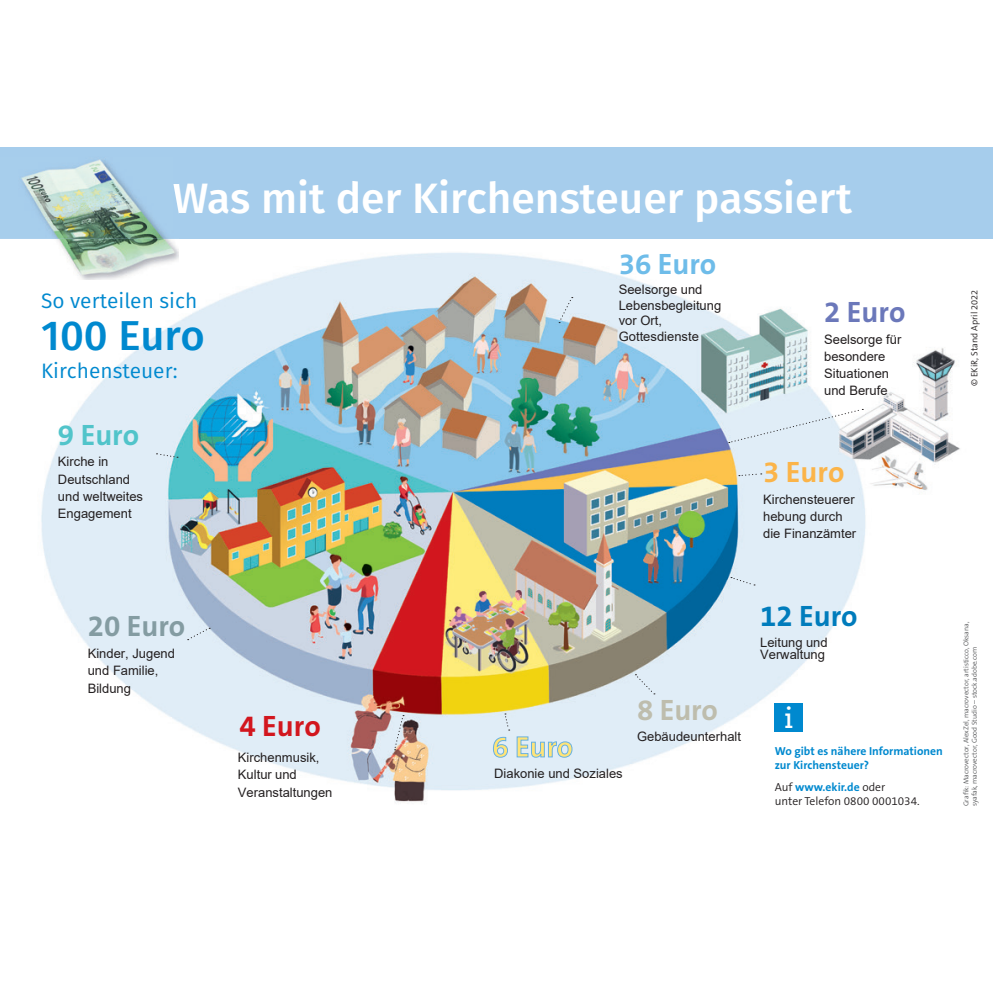
<style>
.page{position:relative;width:993px;height:993px;background:#fff}
.page>*{position:absolute;margin:0;border:0;box-sizing:border-box;transform-origin:0 0}
.t1{font:500 42.35px "Fira Sans";color:#fff}
.t2{font:500 41.65px "Fira Sans";color:#0089cf}
.t3{font:700 29.75px "The Sans OT7";color:#6ebce9}
.t4{font:700 29.75px "The Sans OT7";color:#007cbc}
.t5{font:700 29.75px "The Sans OT7";color:#849ca2}
.t6{font:700 29.75px "The Sans OT7";color:#6b78ba}
.t7{font:700 29.75px "The Sans OT7";color:#fbb449}
.t8{font:700 29.75px "The Sans OT7";color:#bebdad}
.t9{font:700 29.75px "The Sans OT7";color:#d2161e}
.t10{font:700 29.75px "The Sans OT7";color:#51c4ca}
.t11{font:29.05px "Arvo";color:#fff}
.t12{font:21px "Fira Sans";color:#0089cf}
.t13{font:12.95px/17.2px "Arial";color:#231f20}
.t14{font:700 11.55px/14px "The Sans OT7";color:#0089cf}
.t15{font:300 11.55px "The Sans OT4";color:#231f20}
.t16{font:300 9.1px "The Sans OT4";color:#231f20}
.t17{font:300 7px/8.4px "The Sans OT4";color:#57585a}
.s1{font-family:"The Sans OT4";font-weight:300;color:#231f20}
</style>
<div class="page">
<div style="left:0;top:147px;width:992px;height:92px;background:#a6cdec"></div>
<img style="left:41px;top:252px;width:919px;height:550px">
<svg style="left:493px;top:736px;width:79px;height:21px;background:#cdddd0"></svg>
<svg style="left:558px;top:297px;width:14px;height:26px"></svg>
<svg style="left:728px;top:408px;width:135px;height:35px;background:#dde8f1"></svg>
<svg style="left:738px;top:473px;width:23px;height:3px"></svg>
<svg style="left:730px;top:576px;width:24px;height:9px"></svg>
<svg style="left:635px;top:674px;width:19px;height:20px"></svg>
<svg style="left:504px;top:713px;width:5px;height:17px"></svg>
<svg style="left:188px;top:627px;width:22px;height:13px"></svg>
<svg style="left:156px;top:453px;width:22px;height:4px"></svg>
<svg style="left:393px;top:714px;width:11px;height:36px"></svg>
<div style="left:774px;top:703px;width:28px;height:28px;background:#0089cf"></div>
<img style="left:21px;top:159px;width:158px;height:91px">
<img style="left:173px;top:179px;width:6px;height:43px">
<img style="left:41px;top:250px;width:138px;height:29px">
<h1 class="t1" style="left:173px;top:164px;width:680px">Was mit der Kirchensteuer passiert</h1>
<h3 class="t3" style="left:618px;top:245px;width:99px">36 Euro</h3>
<p class="t13" style="left:618px;top:281px;width:104px;line-height:15.4px">Seelsorge und<br>Lebensbegleitung vor Ort,<br>Gottesdienste</p>
<h3 class="t12" style="left:41px;top:285px;width:157px">So verteilen sich</h3>
<h2 class="t2" style="left:41px;top:302px;width:165px">100 Euro</h2>
<h3 class="t12" style="left:41px;top:355px;width:138px">Kirchensteuer:</h3>
<h3 class="t6" style="left:823px;top:293px;width:83px">2 Euro</h3>
<p class="t13" style="left:823px;top:330px;width:79px">Seelsorge für besondere<br>Situationen und Berufe</p>
<h3 class="t10" style="left:58px;top:415px;width:83px">9 Euro</h3>
<p class="t13" style="left:58px;top:453px;width:87px">Kirche in<br>Deutschland und weltweites<br>Engagement</p>
<h3 class="t7" style="left:762px;top:453px;width:83px">3 Euro</h3>
<p class="t13" style="left:762px;top:490px;width:95px">Kirchensteuerer hebung durch die Finanzämter</p>
<p class="t16" style="left:968px;top:386px;width:98px;rotate:-90deg">© EKiR, Stand April 2022</p>
<h3 class="t5" style="left:88px;top:607px;width:99px">20 Euro</h3>
<p class="t13" style="left:88px;top:644px;width:89px">Kinder, Jugend und Familie,<br>Bildung</p>
<h3 class="t9" style="left:239px;top:706px;width:83px">4 Euro</h3>
<p class="t13" style="left:238px;top:748px;width:96px">Kirchenmusik,<br>Kultur und<br>Veranstaltungen</p>
<p class="t13" style="left:494px;top:764px;width:130px">Diakonie und Soziales</p>
<h3 class="t8" style="left:637px;top:690px;width:82px">8 Euro</h3>
<p class="t13" style="left:637px;top:727px;width:105px">Gebäudeunterhalt</p>
<h3 class="t4" style="left:759px;top:596px;width:99px">12 Euro</h3>
<p class="t13" style="left:759px;top:636px;width:69px;line-height:11.9px">Leitung und<br>Verwaltung</p>
<h3 class="t11" style="left:783px;top:699px;width:11px">i</h3>
<p class="t14" style="left:774px;top:744px;width:170px">Wo gibt es nähere Informationen zur Kirchensteuer?</p>
<p class="t14" style="left:774px;top:780px;width:112px"><span class="s1">Auf</span> www.ekir.de <span class="s1">oder</span></p>
<p class="t15" style="left:774px;top:793px;width:146px">unter Telefon 0800 0001034.</p>
<p class="t17" style="left:961px;top:806px;width:186px;rotate:-90deg">Grafik: Macrovector, AlexZel, macrovector, artisticco, Oksana, syafak, macrovector, Good Studio – stock.adobe.com</p>
</div>
